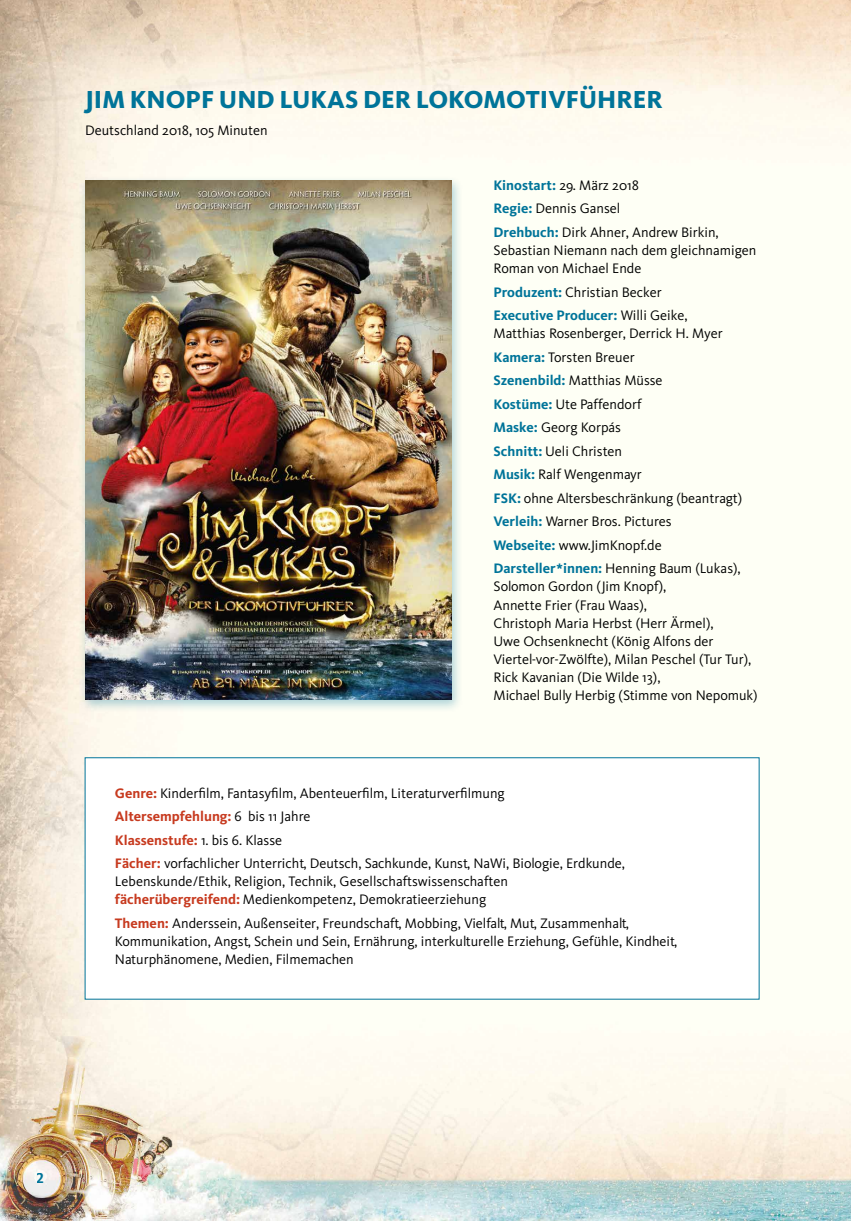
<style>
.page{position:relative;width:851px;height:1221px;background:#fff}
.page>*{position:absolute;margin:0;border:0;box-sizing:border-box;transform-origin:0 0}
.t1{font:800 25.5px "Kievit";color:#007499}
.t2{font:15px "Kievit Bold SC";color:#007499}
.t3{font:14.25px/23.5px "Kievit";color:#000}
.t4{font:700 14.25px/23.5px "Kievit";color:#007499}
.s1{font-weight:700;color:#007499}
.s2{font-weight:400;color:#000}
.s3{font-weight:700;color:#c73a1f}
</style>
<div class="page">
<img style="left:0;top:0;width:850px;height:1220px">
<div style="left:79px;top:176px;width:384px;height:537px;background:#007499;opacity:.32"></div>
<img style="left:85px;top:180px;width:366px;height:519px">
<div style="left:85px;top:757px;width:674px;height:242px;background:#fff"></div>
<h1 class="t1" style="left:85px;top:84px;width:579px">JIM KNOPF UND LUKAS DER LOKOMOTIVFÜHRER</h1>
<p class="t3" style="left:85px;top:118px;width:184px">Deutschland 2018, 105 Minuten</p>
<p class="t3" style="left:493px;top:173px;width:226px"><span class="s1">Kinostart:</span> 29. März 2018<br><span class="s1">Regie:</span> Dennis Gansel<br><span class="s1">Drehbuch:</span> Dirk Ahner, Andrew Birkin,</p>
<p class="t3" style="left:493px;top:241px;width:264px;line-height:18px">Sebastian Niemann nach dem gleichnamigen<br>Roman von Michael Ende</p>
<p class="t4" style="left:493px;top:280px;width:195px">Produzent: <span class="s2">Christian Becker<br></span>Executive Producer: <span class="s2">Willi Geike,</span></p>
<p class="t3" style="left:493px;top:321px;width:250px">Matthias Rosenberger, Derrick H. Myer<br><span class="s1">Kamera:</span> Torsten Breuer<br><span class="s1">Szenenbild:</span> Matthias Müsse<br><span class="s1">Kostüme:</span> Ute Paffendorf<br><span class="s1">Maske:</span> Georg Korpás<br><span class="s1">Schnitt:</span> Ueli Christen<br><span class="s1">Musik:</span> Ralf Wengenmayr<br><span class="s1">FSK:</span> ohne Altersbeschränkung (beantragt)<br><span class="s1">Verleih:</span> Warner Bros. Pictures<br><span class="s1">Webseite:</span> www.JimKnopf.de<br><span class="s1">Darsteller*innen:</span> Henning Baum (Lukas),</p>
<p class="t3" style="left:493px;top:577px;width:265px;line-height:18px">Solomon Gordon (Jim Knopf),<br>Annette Frier (Frau Waas),<br>Christoph Maria Herbst (Herr Ärmel),<br>Uwe Ochsenknecht (König Alfons der Viertel-vor-Zwölfte), Milan Peschel (Tur Tur), Rick Kavanian (Die Wilde 13),<br>Michael Bully Herbig (Stimme von Nepomuk)</p>
<p class="t3" style="left:115px;top:781px;width:511px"><span class="s3">Genre:</span> Kinderfilm, Fantasyfilm, Abenteuerfilm, Literaturverfilmung <span class="s3">Altersempfehlung:</span> 6 bis 11 Jahre<br><span class="s3">Klassenstufe:</span> 1. bis 6. Klasse<br><span class="s3">Fächer:</span> vorfachlicher Unterricht, Deutsch, Sachkunde, Kunst, NaWi, Biologie, Erdkunde,</p>
<p class="t3" style="left:115px;top:872px;width:394px;line-height:18px">Lebenskunde/Ethik, Religion, Technik, Gesellschaftswissenschaften <span class="s3">fächerübergreifend:</span> Medienkompetenz, Demokratieerziehung</p>
<p class="t3" style="left:115px;top:914px;width:564px;line-height:18px"><span class="s3">Themen:</span> Anderssein, Außenseiter, Freundschaft, Mobbing, Vielfalt, Mut, Zusammenhalt,<br>Kommunikation, Angst, Schein und Sein, Ernährung, interkulturelle Erziehung, Gefühle, Kindheit,<br>Naturphänomene, Medien, Filmemachen</p>
<p class="t2" style="left:37px;top:1168px;width:9px">2</p>
</div>
